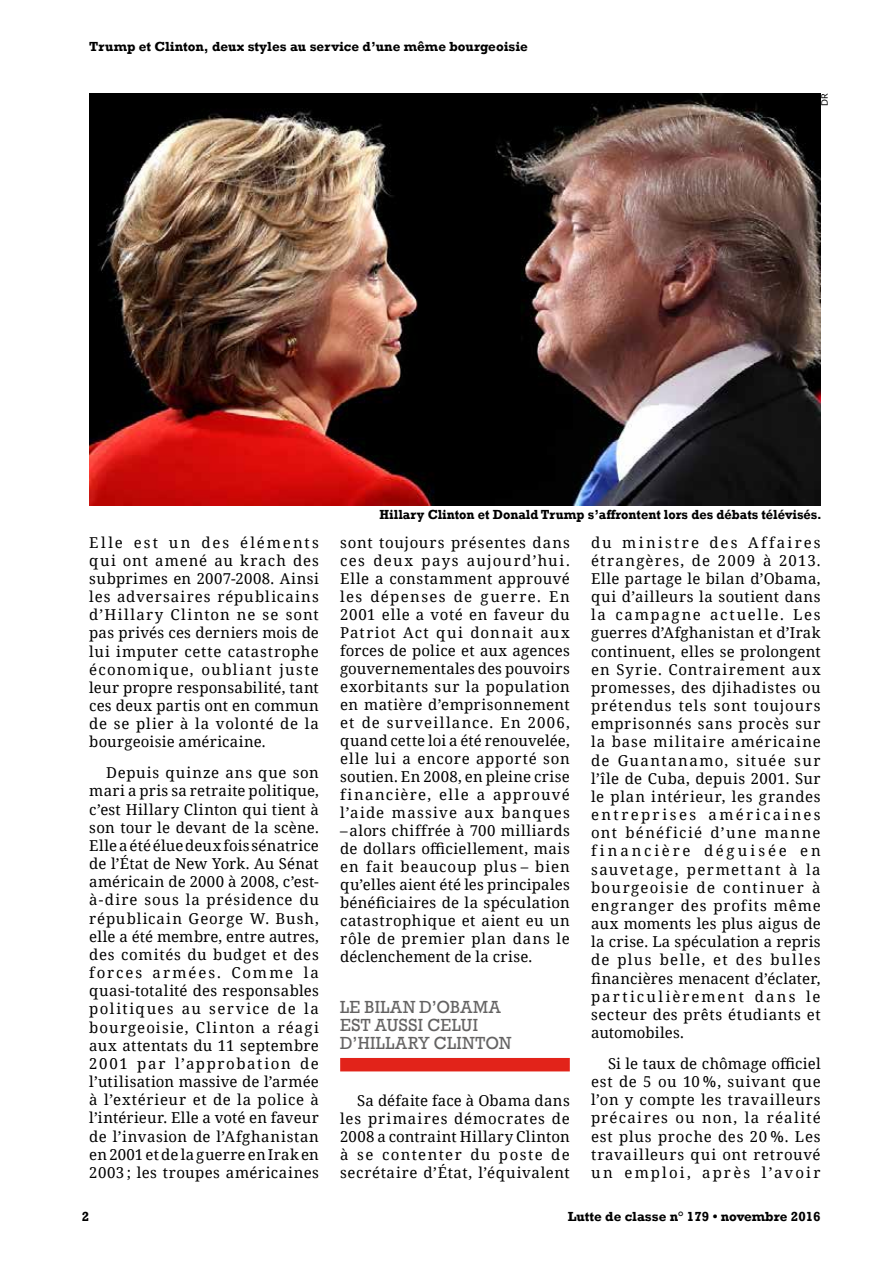
<style>
.page{position:relative;width:893px;height:1263px;background:#fff}
.page>*{position:absolute;margin:0;border:0;box-sizing:border-box;transform-origin:0 0}
.t1{font:18px/18px "Rockwell";letter-spacing:.025em;color:#646363;scale:.95 1}
.t2{font:15px/18.1px "Noto Serif";letter-spacing:.04em;color:#000;text-align:justify}
.t3{font:700 13.5px "Rockwell";color:#000}
.t4{font:700 13.5px "Rockwell";color:#000;scale:.95 1}
.t5{font:9px "Lato";color:#000}
</style>
<div class="page">
<div style="left:340px;top:1058px;width:230px;height:13px;background:#e2231a"></div>
<img style="left:89px;top:94px;width:732px;height:411px">
<p class="t3" style="left:89px;top:39px;width:440px">Trump et Clinton, deux styles au service d’une même bourgeoisie</p>
<p class="t5" style="left:818px;top:106px;width:14px;rotate:-90deg">DR</p>
<p class="t2" style="left:89px;top:532px;width:231px">Elle est un des éléments qui ont amené au krach des subprimes en 2007-2008. Ainsi les adversaires républicains d’Hillary Clinton ne se sont pas privés ces derniers mois de lui imputer cette catastrophe économique, oubliant juste leur propre responsabilité, tant ces deux partis ont en commun de se plier à la volonté de la bourgeoisie américaine.</p>
<p class="t2" style="left:89px;top:763px;width:231px;text-indent:17px">Depuis quinze ans que son mari a pris sa retraite politique, c’est Hillary Clinton qui tient à son tour le devant de la scène.<br>Elle a été élue deux fois sénatrice de l’État de New York. Au Sénat américain de 2000 à 2008, c’est&shy;à-dire sous la présidence du républicain George W. Bush, elle a été membre, entre autres, des comités du budget et des forces armées. Comme la quasi-totalité des responsables politiques au service de la bourgeoisie, Clinton a réagi aux attentats du 11 septembre 2001 par l’approbation de l’utilisation massive de l’armée à l’extérieur et de la police à l’intérieur. Elle a voté en faveur de l’invasion de l’Afghanistan en 2001 et de la guerre en Irak en 2003 ; les troupes américaines</p>
<p class="t3" style="left:82px;top:1208px;width:9px">2</p>
<p class="t4" style="left:380px;top:506px;width:467px">Hillary Clinton et Donald Trump s’affrontent lors des débats télévisés.</p>
<p class="t2" style="left:340px;top:532px;width:231px">sont toujours présentes dans ces deux pays aujourd’hui.<br>Elle a constamment approuvé les dépenses de guerre. En 2001 elle a voté en faveur du Patriot Act qui donnait aux forces de police et aux agences gouvernementales des pouvoirs exorbitants sur la population en matière d’emprisonnement et de surveillance. En 2006, quand cette loi a été renouvelée, elle lui a encore apporté son soutien. En 2008, en pleine crise financière, elle a approuvé l’aide massive aux banques –alors chiffrée à 700 milliards de dollars officiellement, mais en fait beaucoup plus – bien qu’elles aient été les principales bénéficiaires de la spéculation catastrophique et aient eu un rôle de premier plan dans le déclenchement de la crise.</p>
<p class="t1" style="left:340px;top:999px;width:182px">LE BILAN D’OBAMA<br>EST AUSSI CELUI<br>D’HILLARY CLINTON</p>
<p class="t2" style="left:340px;top:1090px;width:231px;text-indent:17px">Sa défaite face à Obama dans les primaires démocrates de 2008 a contraint Hillary Clinton à se contenter du poste de secrétaire d’État, l’équivalent</p>
<p class="t2" style="left:591px;top:532px;width:231px">du ministre des Affaires étrangères, de 2009 à 2013.<br>Elle partage le bilan d’Obama, qui d’ailleurs la soutient dans la campagne actuelle. Les guerres d’Afghanistan et d’Irak continuent, elles se prolongent en Syrie. Contrairement aux promesses, des djihadistes ou prétendus tels sont toujours emprisonnés sans procès sur la base militaire américaine de Guantanamo, située sur l’île de Cuba, depuis 2001. Sur le plan intérieur, les grandes entreprises américaines ont bénéficié d’une manne financière déguisée en sauvetage, permettant à la bourgeoisie de continuer à engranger des profits même aux moments les plus aigus de la crise. La spéculation a repris de plus belle, et des bulles financières menacent d’éclater, particulièrement dans le secteur des prêts étudiants et automobiles.</p>
<p class="t2" style="left:591px;top:1054px;width:231px;text-indent:17px">Si le taux de chômage officiel est de 5 ou 10 %, suivant que l’on y compte les travailleurs précaires ou non, la réalité est plus proche des 20 %. Les travailleurs qui ont retrouvé un emploi, après l’avoir</p>
<p class="t3" style="left:568px;top:1208px;width:254px">Lutte de classe n° 179 • novembre 2016</p>
</div>
